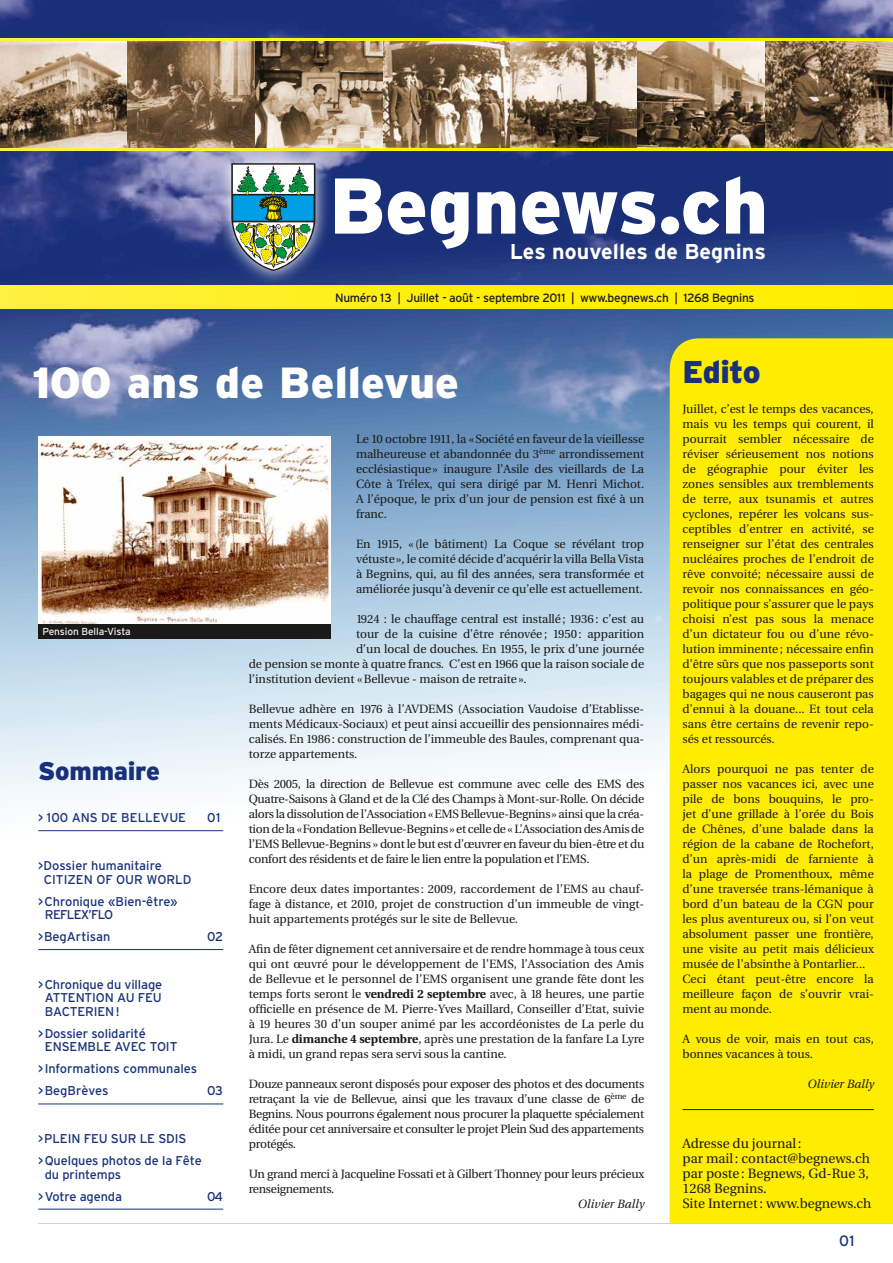
<style>
.page{position:relative;width:893px;height:1263px;background:#fff}
.page>*{position:absolute;margin:0;border:0;box-sizing:border-box;transform-origin:0 0}
.t1{font:900 78.75px "Interstate";color:#fff}
.t2{font:900 43.5px "Interstate";letter-spacing:.005em;color:#fff}
.t3{font:900 31.5px "Interstate";letter-spacing:-.02em;color:#19317b}
.t4{font:900 25.5px "Interstate";letter-spacing:-.01em;color:#19317b}
.t5{font:700 21.45px "Interstate";letter-spacing:.005em;color:#fff}
.t6{font:15px "Interstate";color:#19317b}
.t7{font:13.5px/15px "Utopia";color:#1a1a18}
.t8{font:12.75px/13.5px "Interstate";letter-spacing:-.01em;color:#19317b}
.t9{font:12px/15px "Utopia";letter-spacing:-.005em;color:#1a1a18;text-align:justify}
.t10{font:12px/15px "Utopia";letter-spacing:-.025em;color:#1a1a18}
.t11{font:12px "Interstate";letter-spacing:-.025em;color:#1a1a18}
.t12{font:italic 12px "Utopia";color:#1a1a18}
.t13{font:10.2px "Interstate";letter-spacing:-.01em;color:#f0f0f0}
.s1{font-weight:700}
</style>
<div class="page">
<img style="left:0;top:0;width:893px;height:1223px">
<div style="left:670px;top:338px;width:223px;height:885px;background:#ffed00"></div>
<svg style="left:0;top:38px;width:893px;height:113px;background:#ffee13"></svg>
<svg style="left:0;top:286px;width:893px;height:22px;background:#ffee14"></svg>
<hr style="left:38px;top:830px;width:169px;height:1px;background:#19317b">
<svg style="left:207px;top:830px;width:16px;height:1px"></svg>
<hr style="left:38px;top:949px;width:169px;height:1px;background:#19317b">
<svg style="left:207px;top:949px;width:16px;height:1px"></svg>
<hr style="left:38px;top:1103px;width:169px;height:1px;background:#19317b">
<svg style="left:207px;top:1103px;width:16px;height:1px"></svg>
<hr style="left:38px;top:1209px;width:169px;height:1px;background:#19317b">
<svg style="left:207px;top:1209px;width:16px;height:1px"></svg>
<hr style="left:682px;top:1109px;width:192px;height:1px;background:#1a1a18">
<img style="left:0;top:41px;width:893px;height:107px">
<svg style="left:215px;top:147px;width:115px;height:138px;background:#69739b"></svg>
<svg style="left:231px;top:163px;width:84px;height:108px"></svg>
<img style="left:38px;top:437px;width:293px;height:187px">
<div style="left:38px;top:624px;width:293px;height:14px;background:#1a1a18"></div>
<hr style="left:38px;top:1223px;width:855px;height:1px;background:#cccce4">
<h1 class="t1" style="left:329px;top:161px;width:440px">Begnews.ch</h1>
<h3 class="t5" style="left:510px;top:239px;width:258px">Les nouvelles de Begnins</h3>
<p class="t11" style="left:335px;top:291px;width:421px">Numéro 13 | Juillet - août - septembre 2011 | www.begnews.ch | 1268 Begnins</p>
<h2 class="t2" style="left:32px;top:358px;width:428px">100 ans de Bellevue</h2>
<p class="t13" style="left:42px;top:626px;width:90px">Pension Bella-Vista</p>
<h3 class="t4" style="left:38px;top:757px;width:123px">Sommaire</h3>
<p class="t8" style="left:38px;top:811px;width:147px">&gt; 100 ans de bellevue</p>
<p class="t8" style="left:207px;top:811px;width:15px">01</p>
<p class="t8" style="left:44px;top:859px;width:140px;text-indent:-6px">&gt;Dossier humanitaire<br>CITIZEN OF OUR WORLD</p>
<p class="t8" style="left:45px;top:894px;width:134px;text-indent:-7px">&gt;Chronique «Bien-être»<br>REFLEX’FLO</p>
<p class="t8" style="left:38px;top:930px;width:74px">&gt;BegArtisan</p>
<p class="t8" style="left:207px;top:930px;width:18px">02</p>
<p class="t8" style="left:45px;top:977px;width:119px;text-indent:-7px">&gt;Chronique du village<br>ATTENTION AU FEU<br>BACTERIEN!</p>
<p class="t8" style="left:45px;top:1027px;width:134px;text-indent:-7px">&gt; Dossier solidarité<br>ENSEMBLE AVEC TOIT</p>
<p class="t8" style="left:38px;top:1058px;width:160px;line-height:22px">&gt;Informations communales &gt; BegB rèves</p>
<p class="t8" style="left:207px;top:1084px;width:17px">03</p>
<p class="t8" style="left:38px;top:1127px;width:165px;line-height:22px">&gt;PLEIN FEU SUR LE SDIS &gt;Quelques photos de la Fête</p>
<p class="t8" style="left:38px;top:1163px;width:85px;line-height:22px;text-align:center">du printemps &gt; Votre agenda</p>
<p class="t8" style="left:207px;top:1189px;width:18px">04</p>
<p class="t9" style="left:356px;top:432px;width:290px">Le 10 octobre 1911, la «Société en faveur de la vieillesse malheureuse et abandonnée du 3<sup>ème</sup> arrondissement ecclésiastique» inaugure l’Asile des vieillards de La Côte à Trélex, qui sera dirigé par M. Henri Michot.<br>A l’époque, le prix d’un jour de pension est fixé à un franc.</p>
<p class="t9" style="left:356px;top:537px;width:290px">En 1915, « (le bâtiment) La Coque se révélant trop vétuste», le comité décide d’acquérir la villa Bella Vista à Begnins, qui, au fil des années, sera transformée et améliorée jusqu’à devenir ce qu’elle est actuellement.</p>
<p class="t9" style="left:356px;top:612px;width:290px">1924 : le chauffage central est installé; 1936: c’est au</p>
<p class="t9" style="left:356px;top:627px;width:290px">tour de la cuisine d’être rénovée ; 1950: apparition</p>
<p class="t9" style="left:356px;top:642px;width:290px">d’un local de douches. En 1955, le prix d’une journée</p>
<p class="t9" style="left:249px;top:657px;width:397px">de pension se monte à quatre francs. C’est en 1966 que la raison sociale de</p>
<p class="t9" style="left:249px;top:672px;width:280px">l’institution devient «Bellevue - maison de retraite».</p>
<p class="t9" style="left:249px;top:702px;width:397px">Bellevue adhère en 1976 à l’AVDEMS (Association Vaudoise d’Etablisse&shy;ments Médicaux-Sociaux) et peut ainsi accueillir des pensionnaires médi&shy;calisés. En 1986: construction de l’immeuble des Baules, comprenant qua&shy;torze appartements.</p>
<p class="t9" style="left:249px;top:777px;width:397px">Dès 2005, la direction de Bellevue est commune avec celle des EMS des Quatre-Saisons à Gland et de la Clé des Champs à Mont-sur-Rolle. On décide alors la dissolution de l’Association «EMS Bellevue-Begnins» ainsi que la créa&shy;tion de la «Fondation Bellevue-Begnins» et celle de «L’Association des Amis de l’EMS Bellevue-Begnins » dont le but est d’œuvrer en faveur du bien-être et du confort des résidents et de faire le lien entre la population et l’EMS.</p>
<p class="t9" style="left:249px;top:882px;width:397px">Encore deux dates importantes : 2009, raccordement de l’EMS au chauf&shy;fage à distance, et 2010, projet de construction d’un immeuble de vingt&shy;huit appartements protégés sur le site de Bellevue.</p>
<p class="t9" style="left:249px;top:942px;width:397px">Afin de fêter dignement cet anniversaire et de rendre hommage à tous ceux qui ont œuvré pour le développement de l’EMS, l’Association des Amis de Bellevue et le personnel de l’EMS organisent une grande fête dont les temps forts seront le <span class="s1">vendredi 2 septembre</span> avec, à 18 heures, une partie officielle en présence de M. Pierre-Yves Maillard, Conseiller d’Etat, suivie à 19 heures 30 d’un souper animé par les accordéonistes de La perle du Jura. Le <span class="s1">dimanche 4 septembre</span>, après une prestation de la fanfare La Lyre à midi, un grand repas sera servi sous la cantine.</p>
<p class="t9" style="left:249px;top:1077px;width:397px">Douze panneaux seront disposés pour exposer des photos et des documents retraçant la vie de Bellevue, ainsi que les travaux d’une classe de 6<sup>ème</sup> de Begnins. Nous pourrons également nous procurer la plaquette spécialement éditée pour cet anniversaire et consulter le projet Plein Sud des appartements protégés.</p>
<p class="t10" style="left:249px;top:1167px;width:397px">Un grand merci à Jacqueline Fossati et à Gilbert Thonney pour leurs précieux renseignements.</p>
<p class="t12" style="left:578px;top:1198px;width:68px">Olivier Bally</p>
<h3 class="t3" style="left:682px;top:354px;width:80px">Edito</h3>
<p class="t9" style="left:682px;top:402px;width:193px">Juillet, c’est le temps des vacances, mais vu les temps qui courent, il pourrait sembler nécessaire de réviser sérieusement nos notions de géographie pour éviter les zones sensibles aux tremblements de terre, aux tsunamis et autres cyclones, repérer les volcans sus&shy;ceptibles d’entrer en activité, se renseigner sur l’état des centrales nucléaires proches de l’endroit de rêve convoité; nécessaire aussi de revoir nos connaissances en géo&shy;politique pour s’assurer que le pays choisi n’est pas sous la menace d’un dictateur fou ou d’une révo&shy;lution imminente; nécessaire enfin d’être sûrs que nos passeports sont toujours valables et de préparer des bagages qui ne nous causeront pas d’ennui à la douane... Et tout cela sans être certains de revenir repo&shy;sés et ressourcés.</p>
<p class="t9" style="left:682px;top:762px;width:193px;text-align:left">Alors pourquoi ne pas tenter de passer nos vacances ici, avec une pile de bons bouquins, le pro&shy;jet d’une grillade à l’orée du Bois de Chênes, d’une balade dans la région de la cabane de Rochefort, d’un après-midi de farniente à la plage de Promenthoux, même d’une traversée trans-lémanique à bord d’un bateau de la CGN pour les plus aventureux ou, si l’on veut absolument passer une frontière, une visite au petit mais délicieux musée de l’absinthe à Pontarlier...<br>Ceci étant peut-être encore la meilleure façon de s’ouvrir vrai&shy;ment au monde.</p>
<p class="t9" style="left:682px;top:1032px;width:193px">A vous de voir, mais en tout cas, bonnes vacances à tous.</p>
<p class="t12" style="left:807px;top:1078px;width:68px">Olivier Bally</p>
<p class="t7" style="left:682px;top:1136px;width:190px">Adresse du journal:<br>par mail: contact@begnews.ch par poste: Begnews, Gd-Rue 3,<br>1268 Begnins.<br>Site Internet: www.begnews.ch</p>
<p class="t6" style="left:839px;top:1232px;width:17px">01</p>
</div>
